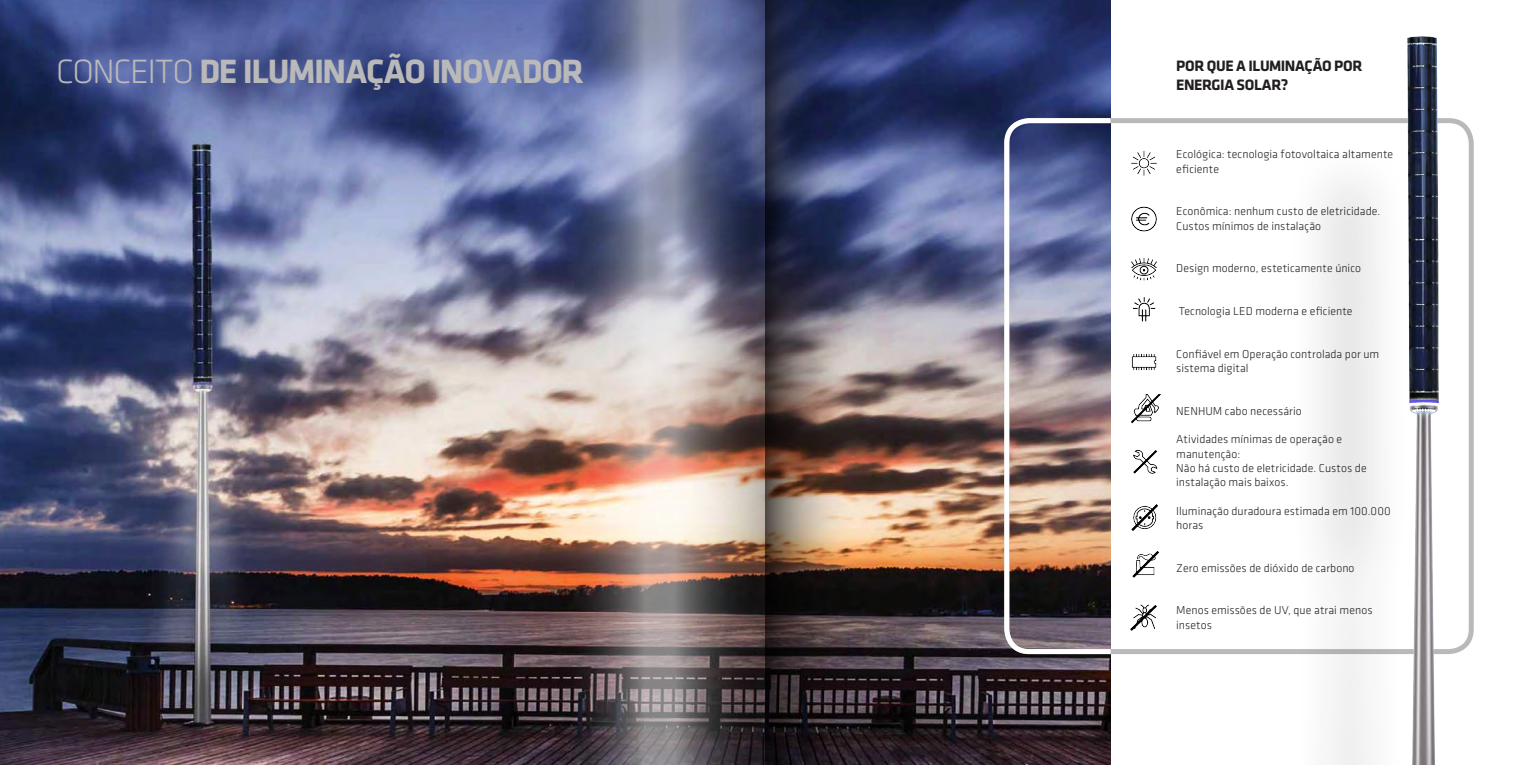
<style>
.page{position:relative;width:1530px;height:765px;background:#fff}
.page>*{position:absolute;margin:0;border:0;box-sizing:border-box;transform-origin:0 0}
.t1{font:700 35px "Klavika";letter-spacing:-.04em;color:#b9b9b9}
.t2{font:700 15.62px/18.8px "Klavika";letter-spacing:-.03em;color:#231f20}
.t3{font:300 11.88px/14.2px "Klavika";letter-spacing:.005em;color:#231f20}
.s1{font-weight:300}
</style>
<div class="page">
<img style="left:0;top:0;width:1111px;height:765px">
<div style="left:1004px;top:118px;width:470px;height:536px;border:5px solid #b9b9b9;border-radius:22px"></div>
<img style="left:1002px;top:116px;width:114px;height:541px">
<div style="left:1286px;top:137px;width:126px;height:628px;background:#231f20;opacity:.2"></div>
<img style="left:1408px;top:37px;width:31px;height:728px">
<img style="left:554px;top:0;width:211px;height:765px">
<img style="left:765px;top:0;width:92px;height:765px">
<img style="left:1132px;top:150px;width:25px;height:26px">
<img style="left:1132px;top:206px;width:25px;height:26px">
<img style="left:1132px;top:258px;width:25px;height:23px">
<img style="left:1133px;top:297px;width:23px;height:25px">
<img style="left:1132px;top:354px;width:25px;height:17px">
<img style="left:1131px;top:394px;width:29px;height:30px">
<img style="left:1133px;top:450px;width:25px;height:24px">
<img style="left:1131px;top:504px;width:27px;height:27px">
<img style="left:1132px;top:551px;width:27px;height:27px">
<img style="left:1130px;top:604px;width:27px;height:27px">
<p class="t1" style="left:56px;top:52px;width:529px"><span class="s1">CONCEITO</span> DE ILUMINAÇÃO INOVADOR</p>
<p class="t2" style="left:1176px;top:57px;width:188px">POR QUE A ILUMINAÇÃO POR<br>ENERGIA SOLAR?</p>
<p class="t3" style="left:1176px;top:147px;width:218px">Ecológica: tecnologia fotovoltaica altamente eficiente</p>
<p class="t3" style="left:1176px;top:204px;width:206px">Econômica: nenhum custo de eletricidade.</p>
<p class="t3" style="left:1176px;top:219px;width:146px">Custos mínimos de instalação</p>
<p class="t3" style="left:1176px;top:261px;width:186px">Design moderno, esteticamente único</p>
<p class="t3" style="left:1179px;top:304px;width:175px">Tecnologia LED moderna e eficiente</p>
<p class="t3" style="left:1176px;top:347px;width:204px">Confiável em Operação controlada por um</p>
<p class="t3" style="left:1176px;top:361px;width:74px">sistema digital</p>
<p class="t3" style="left:1176px;top:404px;width:127px">NENHUM cabo necessário</p>
<p class="t3" style="left:1176px;top:432px;width:167px">Atividades mínimas de operação e manutenção:</p>
<p class="t3" style="left:1176px;top:461px;width:192px">Não há custo de eletricidade. Custos de instalação mais baixos.</p>
<p class="t3" style="left:1176px;top:504px;width:216px">Iluminação duradoura estimada em 100.000 horas</p>
<p class="t3" style="left:1176px;top:561px;width:180px">Zero emissões de dióxido de carbono</p>
<p class="t3" style="left:1176px;top:603px;width:198px">Menos emissões de UV, que atrai menos</p>
<p class="t3" style="left:1176px;top:618px;width:37px">insetos</p>
</div>
